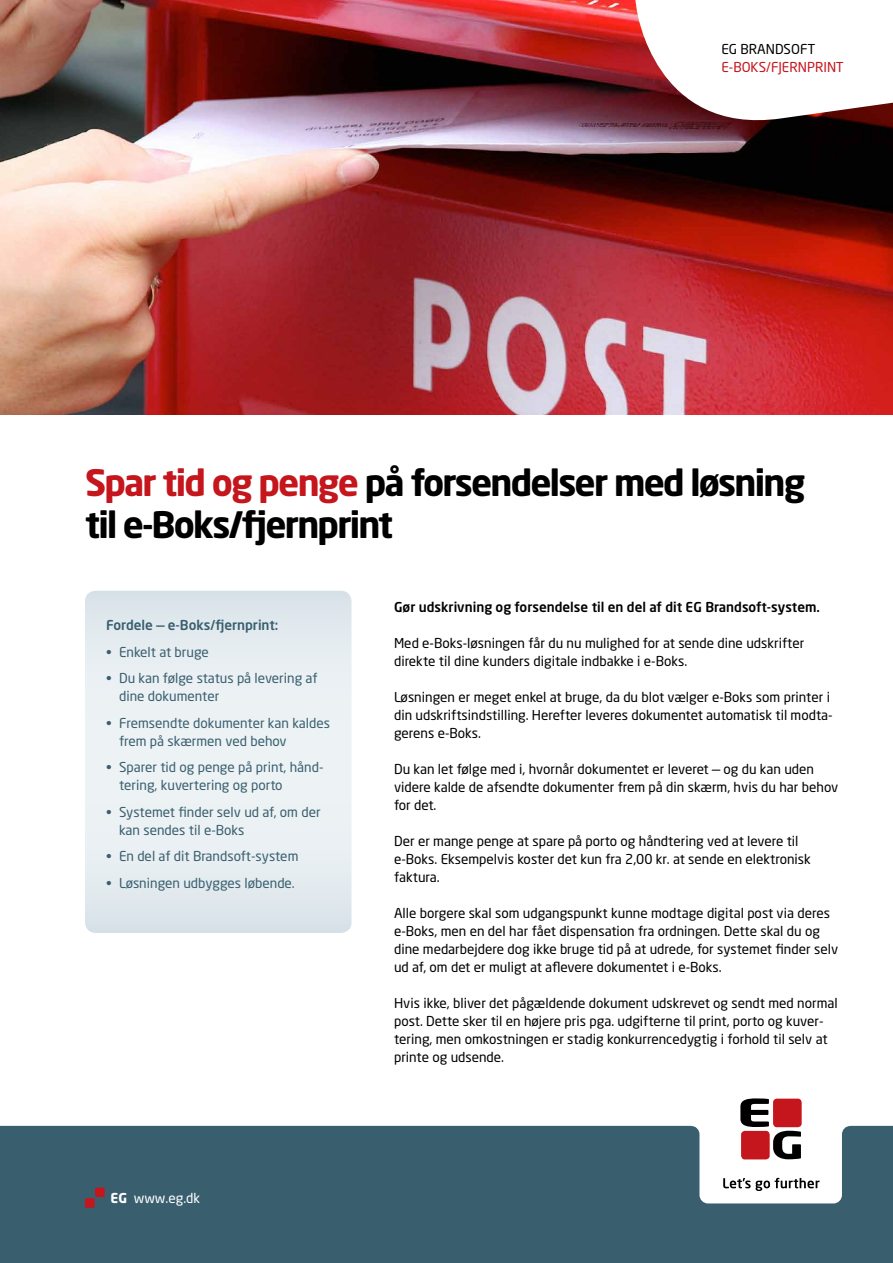
<style>
.page{position:relative;width:893px;height:1263px;background:#fff}
.page>*{position:absolute;margin:0;border:0;box-sizing:border-box;transform-origin:0 0}
.t1{font:700 36px/42px "Neo Sans Std";letter-spacing:-.05em;color:#000}
.t2{font:13.5px/18px "Neo Sans Std";color:#000}
.t3{font:13.5px/18px "Neo Sans Std";color:#395f6f}
.t4{font:500 13.5px "Neo Sans Std";color:#000}
.t5{font:500 13.5px "Neo Sans Std";color:#395f6f}
.t6{font:13.5px "Neo Sans Std";color:#c4161c}
.t7{font:13.5px "Neo Sans Std";color:#fff}
.s1{color:#c4161c}
.s2{font-weight:700}
</style>
<div class="page">
<img style="left:0;top:0;width:893px;height:414px">
<svg style="left:85px;top:591px;width:266px;height:342px;background:#e6edf1"></svg>
<svg style="left:595px;top:0;width:298px;height:136px"></svg>
<div style="left:0;top:1126px;width:893px;height:137px;background:#395f6f"></div>
<svg style="left:0;top:1125px;width:893px;height:78px"></svg>
<svg style="left:773px;top:1098px;width:29px;height:29px"></svg>
<svg style="left:740px;top:1098px;width:61px;height:61px;background:#9e5457"></svg>
<svg style="left:723px;top:1178px;width:96px;height:13px"></svg>
<div style="left:85px;top:1198px;width:10px;height:10px;background:#c4161c"></div>
<div style="left:95px;top:1187px;width:10px;height:10px;background:#c4161c"></div>
<p class="t2" style="left:721px;top:40px;width:95px">EG BRANDSOFT</p>
<p class="t6" style="left:721px;top:59px;width:124px">E-BOKS/FJERNPRINT</p>
<h1 class="t1" style="left:85px;top:460px;width:722px"><span class="s1">Spar tid og penge</span> på forsendelser med løsning til e-Boks/fjernprint</h1>
<p class="t5" style="left:106px;top:617px;width:173px">Fordele — e-Boks/fjernprint:</p>
<p class="t3" style="left:106px;top:642px;width:104px">• Enkelt at bruge</p>
<p class="t3" style="left:119px;top:669px;width:200px;text-indent:-13px">• Du kan følge status på levering af dine dokumenter</p>
<p class="t3" style="left:119px;top:713px;width:213px;text-indent:-13px">• Fremsendte dokumenter kan kaldes frem på skærmen ved behov</p>
<p class="t3" style="left:119px;top:758px;width:206px;text-indent:-13px">• Sparer tid og penge på print, hånd&shy;tering, kuvertering og porto</p>
<p class="t3" style="left:119px;top:802px;width:203px;text-indent:-13px">• Systemet finder selv ud af, om der kan sendes til e-Boks</p>
<p class="t3" style="left:106px;top:847px;width:194px">• En del af dit Brandsoft-system</p>
<p class="t3" style="left:106px;top:873px;width:190px">• Løsningen udbygges løbende.</p>
<p class="t7" style="left:111px;top:1190px;width:91px"><span class="s2">EG</span> www.eg.dk</p>
<p class="t4" style="left:394px;top:599px;width:427px">Gør udskrivning og forsendelse til en del af dit EG Brandsoft-system.</p>
<p class="t2" style="left:394px;top:634px;width:412px">Med e-Boks-løsningen får du nu mulighed for at sende dine udskrifter direkte til dine kunders digitale indbakke i e-Boks.</p>
<p class="t2" style="left:394px;top:688px;width:440px">Løsningen er meget enkel at bruge, da du blot vælger e-Boks som printer i din udskriftsindstilling. Herefter leveres dokumentet automatisk til modta&shy;gerens e-Boks.</p>
<p class="t2" style="left:394px;top:760px;width:446px">Du kan let følge med i, hvornår dokumentet er leveret — og du kan uden videre kalde de afsendte dokumenter frem på din skærm, hvis du har behov for det.</p>
<p class="t2" style="left:394px;top:832px;width:418px">Der er mange penge at spare på porto og håndtering ved at levere til e-Boks. Eksempelvis koster det kun fra 2,00 kr. at sende en elektronisk faktura.</p>
<p class="t2" style="left:394px;top:904px;width:446px">Alle borgere skal som udgangspunkt kunne modtage digital post via deres e-Boks, men en del har fået dispensation fra ordningen. Dette skal du og dine medarbejdere dog ikke bruge tid på at udrede, for systemet finder selv ud af, om det er muligt at aflevere dokumentet i e-Boks.</p>
<p class="t2" style="left:394px;top:994px;width:445px">Hvis ikke, bliver det pågældende dokument udskrevet og sendt med normal post. Dette sker til en højere pris pga. udgifterne til print, porto og kuver&shy;tering, men omkostningen er stadig konkurrencedygtig i forhold til selv at printe og udsende.</p>
</div>
